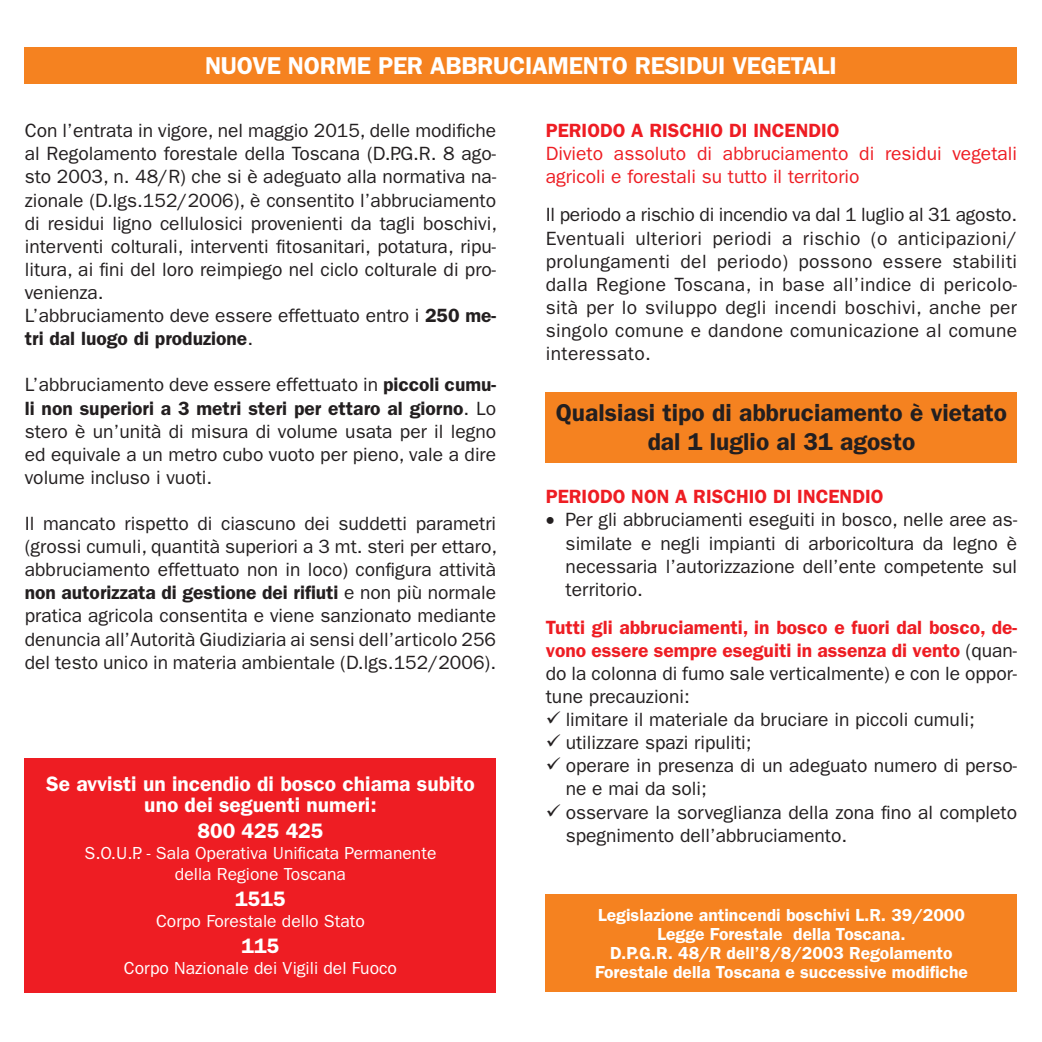
<style>
.page{position:relative;width:1042px;height:1042px;background:#fff}
.page>*{position:absolute;margin:0;border:0;box-sizing:border-box;transform-origin:0 0}
.t1{font:600 24.5px/29.4px "ITC Franklin Gothic Std";color:#231f20;text-align:center}
.t2{font:600 24.5px "ITC Franklin Gothic Std";letter-spacing:-.01em;color:#fff}
.t3{font:600 21px/21px "ITC Franklin Gothic Std";color:#fff;text-align:center}
.t4{font:19.25px/23.1px "ITC Franklin Gothic Std";color:#231f20;text-align:justify}
.t5{font:600 19.25px/23.1px "ITC Franklin Gothic Std";color:#ee1d23;text-align:justify}
.t6{font:19.25px/23.1px "ITC Franklin Gothic Std";color:#ee1d23}
.t7{font:600 17.5px/19.2px "ITC Franklin Gothic Std";color:#fff;text-align:center}
.t8{font:17.5px/21px "ITC Franklin Gothic Std";color:#fff;text-align:center}
.s1{font-weight:600}
.s2{font-weight:400;color:#231f20}
</style>
<div class="page">
<div style="left:25px;top:47px;width:992px;height:37px;background:#f58220"></div>
<div style="left:546px;top:392px;width:471px;height:71px;background:#f58220"></div>
<div style="left:25px;top:758px;width:471px;height:234px;background:#ee1d23"></div>
<div style="left:546px;top:894px;width:471px;height:98px;background:#f58220"></div>
<p class="t2" style="left:205px;top:51px;width:633px">NUOVE NORME PER ABBRUCIAMENTO RESIDUI VEGETALI</p>
<p class="t4" style="left:25px;top:119px;width:474px;text-align:left">Con l’entrata in vigore, nel maggio 2015, delle modifiche al Regolamento forestale della Toscana (D.P.G.R. 8 ago&shy;sto 2003, n. 48/R) che si è adeguato alla normativa na&shy;zionale (D.lgs.152/2006), è consentito l’abbruciamento di residui ligno cellulosici provenienti da tagli boschivi, interventi colturali, interventi fitosanitari, potatura, ripu&shy;litura, ai fini del loro reimpiego nel ciclo colturale di pro&shy;venienza.<br>L’abbruciamento deve essere effettuato entro i <span class="s1">250 me&shy;tri dal luogo di produzione</span>.</p>
<p class="t4" style="left:25px;top:373px;width:473px">L’abbruciamento deve essere effettuato in <span class="s1">piccoli cumu&shy;li non superiori a 3 metri steri per ettaro al giorno</span>. Lo stero è un’unità di misura di volume usata per il legno ed equivale a un metro cubo vuoto per pieno, vale a dire volume incluso i vuoti.</p>
<p class="t4" style="left:25px;top:512px;width:474px">Il mancato rispetto di ciascuno dei suddetti parametri (grossi cumuli, quantità superiori a 3 mt. steri per ettaro, abbruciamento effettuato non in loco) configura attività <span class="s1">non autorizzata di gestione dei rifiuti</span> e non più normale pratica agricola consentita e viene sanzionato mediante denuncia all’Autorità Giudiziaria ai sensi dell’articolo 256 del testo unico in materia ambientale (D.lgs.152/2006).</p>
<p class="t3" style="left:46px;top:773px;width:430px">Se avvisti un incendio di bosco chiama subito uno dei seguenti numeri:</p>
<p class="t3" style="left:197px;top:820px;width:127px">800 425 425</p>
<p class="t8" style="left:85px;top:842px;width:353px">S.O.U.P. - Sala Operativa Unificata Permanente della Regione Toscana</p>
<p class="t3" style="left:235px;top:888px;width:52px">1515</p>
<p class="t8" style="left:156px;top:910px;width:210px">Corpo Forestale dello Stato</p>
<p class="t3" style="left:242px;top:935px;width:39px">115</p>
<p class="t8" style="left:124px;top:957px;width:274px">Corpo Nazionale dei Vigili del Fuoco</p>
<p class="t5" style="left:546px;top:119px;width:295px">PERIODO A RISCHIO DI INCENDIO</p>
<p class="t6" style="left:546px;top:142px;width:473px">Divieto assoluto di abbruciamento di residui vegetali agricoli e forestali su tutto il territorio</p>
<p class="t4" style="left:546px;top:203px;width:473px">Il periodo a rischio di incendio va dal 1 luglio al 31 agosto.<br>Eventuali ulteriori periodi a rischio (o anticipazioni/ prolungamenti del periodo) possono essere stabiliti dalla Regione Toscana, in base all’indice di pericolo&shy;sità per lo sviluppo degli incendi boschivi, anche per singolo comune e dandone comunicazione al comune interessato.</p>
<p class="t1" style="left:556px;top:398px;width:453px">Qualsiasi tipo di abbruciamento è vietato dal 1 luglio al 31 agosto</p>
<p class="t5" style="left:546px;top:485px;width:339px">PERIODO NON A RISCHIO DI INCENDIO</p>
<p class="t4" style="left:566px;top:508px;width:453px;text-indent:-20px">• Per gli abbruciamenti eseguiti in bosco, nelle aree as&shy;similate e negli impianti di arboricoltura da legno è necessaria l’autorizzazione dell’ente competente sul territorio.</p>
<p class="t5" style="left:546px;top:615px;width:473px">Tutti gli abbruciamenti, in bosco e fuori dal bosco, de&shy;vono essere sempre eseguiti in assenza di vento <span class="s2">(quan&shy;do la colonna di fumo sale verticalmente) e con le oppor&shy;tune precauzioni:</span></p>
<p class="t4" style="left:546px;top:708px;width:431px">✓ limitare il materiale da bruciare in piccoli cumuli;</p>
<p class="t4" style="left:546px;top:731px;width:207px">✓ utilizzare spazi ripuliti;</p>
<p class="t4" style="left:566px;top:754px;width:453px;text-indent:-20px">✓ operare in presenza di un adeguato numero di perso&shy;ne e mai da soli;</p>
<p class="t4" style="left:566px;top:800px;width:453px;text-indent:-20px">✓ osservare la sorveglianza della zona fino al completo spegnimento dell’abbruciamento.</p>
<p class="t7" style="left:595px;top:905px;width:374px">Legislazione antincendi boschivi L.R. 39/2000<br>Legge Forestale della Toscana.<br>D.P.G.R. 48/R dell’8/8/2003 Regolamento Forestale della Toscana e successive modifiche</p>
</div>
